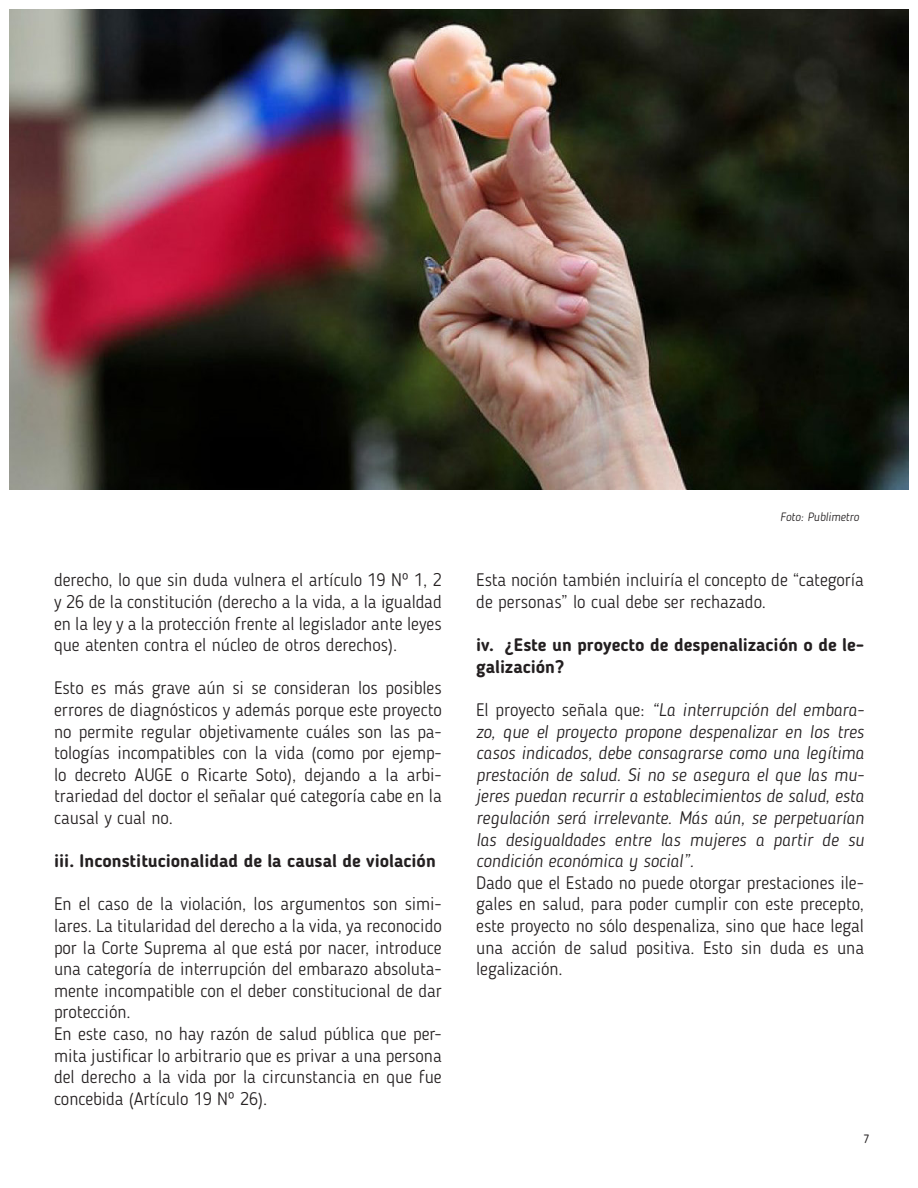
<style>
.page{position:relative;width:918px;height:1188px;background:#fff}
.page>*{position:absolute;margin:0;border:0;box-sizing:border-box;transform-origin:0 0}
.t1{font:300 18px/21.6px "Blogger Sans";color:#231f20;text-align:justify}
.t2{font:italic 300 18px/21.6px "Blogger Sans";color:#231f20;text-align:justify}
.t3{font:700 18px/21.6px "Blogger Sans";color:#231f20}
.t4{font:italic 300 12px "Blogger Sans";color:#231f20}
.t5{font:12px "Blogger Sans";color:#231f20}
.s1{font-style:normal}
</style>
<div class="page">
<img style="left:9px;top:9px;width:900px;height:481px">
<p class="t1" style="left:54px;top:569px;width:389px">derecho, lo que sin duda vulnera el artículo 19 Nº 1, 2 y 26 de la constitución (derecho a la vida, a la igualdad en la ley y a la protección frente al legislador ante leyes que atenten contra el núcleo de otros derechos).</p>
<p class="t1" style="left:54px;top:677px;width:389px">Esto es más grave aún si se consideran los posibles errores de diagnósticos y además porque este proyecto no permite regular objetivamente cuáles son las pa&shy;tologías incompatibles con la vida (como por ejemp&shy;lo decreto AUGE o Ricarte Soto), dejando a la arbi&shy;trariedad del doctor el señalar qué categoría cabe en la causal y cual no.</p>
<p class="t3" style="left:54px;top:850px;width:383px">iii. Inconstitucionalidad de la causal de violación</p>
<p class="t1" style="left:54px;top:893px;width:389px">En el caso de la violación, los argumentos son simi&shy;lares. La titularidad del derecho a la vida, ya reconocido por la Corte Suprema al que está por nacer, introduce una categoría de interrupción del embarazo absoluta&shy;mente incompatible con el deber constitucional de dar protección.</p>
<p class="t1" style="left:54px;top:1023px;width:389px">En este caso, no hay razón de salud pública que per&shy;mita justificar lo arbitrario que es privar a una persona del derecho a la vida por la circunstancia en que fue concebida (Artículo 19 Nº 26).</p>
<p class="t4" style="left:780px;top:510px;width:80px">Foto: Publimetro</p>
<p class="t1" style="left:476px;top:569px;width:389px">Esta noción también incluiría el concepto de “categoría de personas” lo cual debe ser rechazado.</p>
<p class="t3" style="left:476px;top:634px;width:389px">iv. ¿Este un proyecto de despenalización o de le&shy;galización?</p>
<p class="t2" style="left:476px;top:699px;width:389px"><span class="s1">El proyecto señala que:</span> “La interrupción del embara&shy;zo, que el proyecto propone despenalizar en los tres casos indicados, debe consagrarse como una legítima prestación de salud. Si no se asegura el que las mu&shy;jeres puedan recurrir a establecimientos de salud, esta regulación será irrelevante. Más aún, se perpetuarían las desigualdades entre las mujeres a partir de su condición económica y social”.</p>
<p class="t1" style="left:476px;top:872px;width:389px">Dado que el Estado no puede otorgar prestaciones ile&shy;gales en salud, para poder cumplir con este precepto, este proyecto no sólo despenaliza, sino que hace legal una acción de salud positiva. Esto sin duda es una legalización.</p>
<p class="t5" style="left:864px;top:1132px;width:7px">7</p>
</div>
